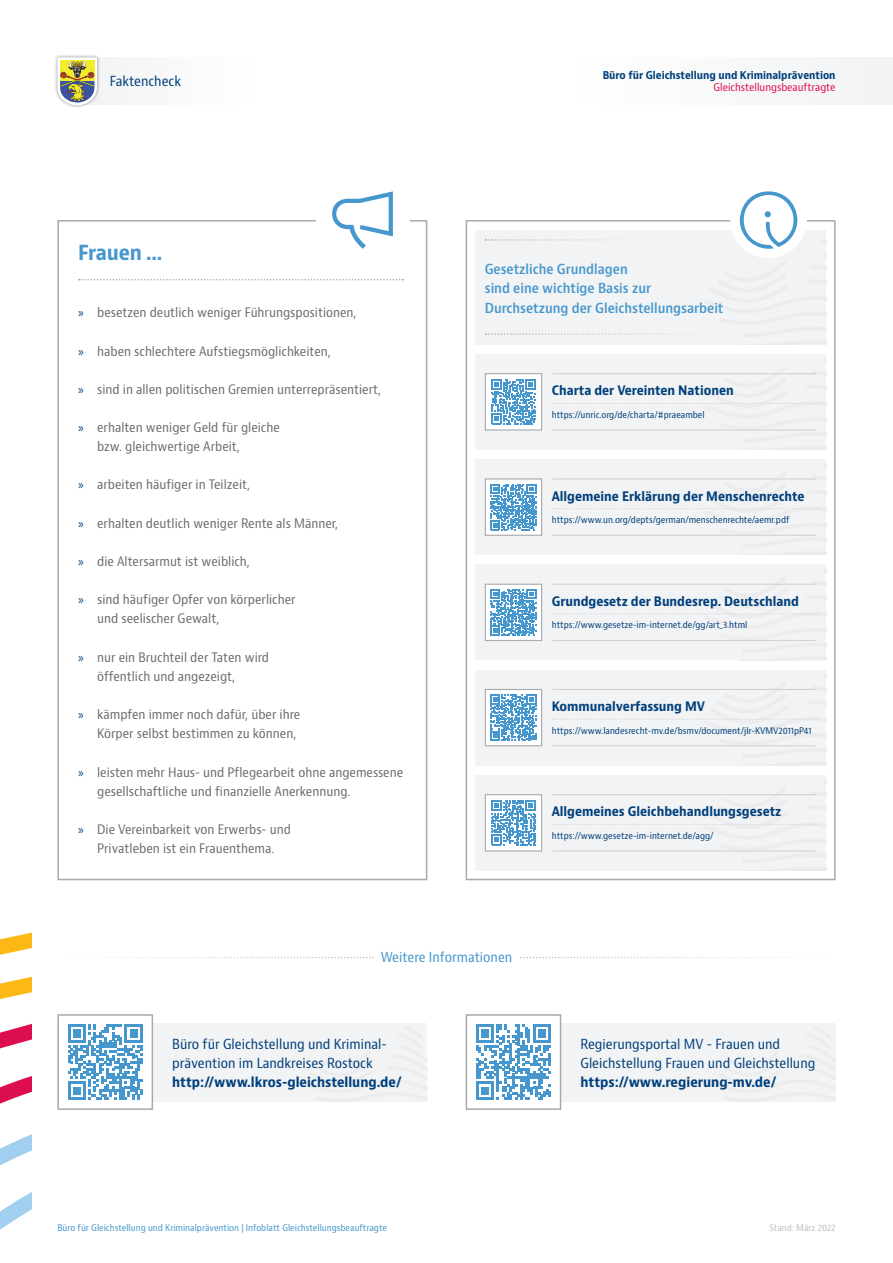
<style>
.page{position:relative;width:893px;height:1263px;background:#fff}
.page>*{position:absolute;margin:0;border:0;box-sizing:border-box;transform-origin:0 0}
.Headline_-_blau{font:700 condensed 20.25px "Bernino Sans";letter-spacing:-.01em;color:#4697cd}
.t1{font:condensed 13.5px "Bernino Sans";color:#01407c}
.Absatzheadline_-_bla{font:600 condensed 13.5px/19.2px "Bernino Sans";color:#4697cd}
.t2{font:700 condensed 13.5px "Bernino Sans";color:#01407c}
.Fließtext_-_grau{font:condensed 13.5px "Bernino Sans";color:#4697cd}
.t3{font:condensed 12.75px/19.2px "Bernino Sans";color:#6c6d70}
.t4{font:700 condensed 12.75px "Bernino Sans";color:#01407c}
.t5{font:700 condensed 10.5px "Bernino Sans";color:#01407c}
.t6{font:condensed 10.5px "Bernino Sans";color:#dc0e4e}
.t7{font:condensed 9px "Bernino Sans";color:#01407c}
.t8{font:condensed 9px "Bernino Sans";color:#4697cd}
.t9{font:condensed 9px "Bernino Sans";color:#bcbdc0}
.s1{font-family:"Myriad Pro";font-stretch:normal;font-size:13.5px;color:#01407c}
</style>
<div class="page">
<svg style="left:0;top:932px;width:32px;height:23px"></svg>
<div style="left:81px;top:57px;width:168px;height:48px;background:#f9f9f9"></div>
<div style="left:575px;top:57px;width:318px;height:48px;background:#f2f3f4"></div>
<svg style="left:105px;top:957px;width:684px;height:1px"></svg>
<div style="left:57px;top:1023px;width:370px;height:78px;background:#f2f3f4"></div>
<div style="left:466px;top:1023px;width:370px;height:78px;background:#f2f3f4"></div>
<div style="left:466px;top:1014px;width:95px;height:96px;background:#fff;border:2px solid #a8a9ad"></div>
<div style="left:374px;top:938px;width:145px;height:38px;background:#fff"></div>
<svg style="left:476px;top:1024px;width:75px;height:75px"></svg>
<svg style="left:0;top:976px;width:258px;height:254px"></svg>
<div style="left:466px;top:220px;width:370px;height:660px;border:2px solid #a8a9ad"></div>
<div style="left:475px;top:775px;width:351px;height:96px;background:#f2f3f4"></div>
<div style="left:475px;top:670px;width:351px;height:95px;background:#f2f3f4"></div>
<div style="left:475px;top:564px;width:351px;height:96px;background:#f2f3f4"></div>
<div style="left:475px;top:459px;width:351px;height:96px;background:#f2f3f4"></div>
<div style="left:475px;top:354px;width:351px;height:96px;background:#f2f3f4"></div>
<div style="left:485px;top:794px;width:57px;height:57px;background:#fff;border:1px solid #a8a9ad"></div>
<div style="left:485px;top:689px;width:57px;height:57px;background:#fff;border:1px solid #a8a9ad"></div>
<div style="left:485px;top:584px;width:57px;height:57px;background:#fff;border:1px solid #a8a9ad"></div>
<div style="left:485px;top:478px;width:57px;height:58px;background:#fff;border:1px solid #a8a9ad"></div>
<div style="left:485px;top:373px;width:57px;height:58px;background:#fff;border:1px solid #a8a9ad"></div>
<svg style="left:491px;top:800px;width:45px;height:45px"></svg>
<svg style="left:490px;top:694px;width:47px;height:47px"></svg>
<svg style="left:490px;top:589px;width:47px;height:46px"></svg>
<svg style="left:490px;top:484px;width:47px;height:46px"></svg>
<svg style="left:491px;top:379px;width:45px;height:45px"></svg>
<svg style="left:553px;top:794px;width:264px;height:58px"></svg>
<svg style="left:553px;top:689px;width:264px;height:58px"></svg>
<svg style="left:553px;top:583px;width:264px;height:58px"></svg>
<svg style="left:553px;top:478px;width:264px;height:58px"></svg>
<svg style="left:553px;top:373px;width:264px;height:31px"></svg>
<hr style="left:552px;top:794px;width:264px;height:1px;background:#d1d2d4">
<hr style="left:552px;top:689px;width:264px;height:1px;background:#d1d2d4">
<hr style="left:552px;top:584px;width:264px;height:1px;background:#d1d2d4">
<hr style="left:552px;top:478px;width:264px;height:1px;background:#d1d2d4">
<hr style="left:552px;top:373px;width:264px;height:1px;background:#d1d2d4">
<hr style="left:552px;top:850px;width:264px;height:1px;background:#d1d2d4">
<hr style="left:552px;top:745px;width:264px;height:1px;background:#d1d2d4">
<hr style="left:552px;top:640px;width:264px;height:1px;background:#d1d2d4">
<hr style="left:552px;top:535px;width:264px;height:1px;background:#d1d2d4">
<hr style="left:552px;top:429px;width:264px;height:2px;background:#d1d2d4">
<div style="left:475px;top:230px;width:351px;height:114px;background:#f2f3f4"></div>
<svg style="left:79px;top:279px;width:324px;height:1px"></svg>
<div style="left:57px;top:220px;width:370px;height:660px;border:2px solid #a8a9ad"></div>
<div style="left:315px;top:203px;width:94px;height:38px;background:#fff"></div>
<svg style="left:332px;top:191px;width:61px;height:58px"></svg>
<svg style="left:485px;top:191px;width:341px;height:144px"></svg>
<div style="left:54px;top:54px;width:47px;height:55px;background:#231f20;opacity:.5"></div>
<svg style="left:54px;top:54px;width:46px;height:55px"></svg>
<p class="t1" style="left:110px;top:73px;width:73px">Faktencheck</p>
<p class="t5" style="left:603px;top:68px;width:234px">Büro für Gleichstellung und Kriminalprävention</p>
<p class="t6" style="left:713px;top:81px;width:124px">Gleichstellungsbeauftragte</p>
<p class="Headline_-_blau" style="left:78px;top:240px;width:86px">Frauen ...</p>
<p class="t3" style="left:78px;top:303px;width:280px"><span class="s1">»</span> besetzen deutlich weniger Führungspositionen,</p>
<p class="t3" style="left:78px;top:342px;width:254px"><span class="s1">»</span> haben schlechtere Aufstiegsmöglichkeiten,</p>
<p class="t3" style="left:78px;top:380px;width:305px"><span class="s1">»</span> sind in allen politischen Gremien unterrepräsentiert,</p>
<p class="t3" style="left:97px;top:418px;width:184px;text-indent:-19px"><span class="s1">»</span> erhalten weniger Geld für gleiche bzw. gleichwertige Arbeit,</p>
<p class="t3" style="left:78px;top:475px;width:173px"><span class="s1">»</span> arbeiten häufiger in Teilzeit,</p>
<p class="t3" style="left:78px;top:514px;width:262px"><span class="s1">»</span> erhalten deutlich weniger Rente als Männer,</p>
<p class="t3" style="left:78px;top:552px;width:173px"><span class="s1">»</span> die Altersarmut ist weiblich,</p>
<p class="t3" style="left:97px;top:590px;width:200px;text-indent:-19px"><span class="s1">»</span> sind häufiger Opfer von körperlicher und seelischer Gewalt,</p>
<p class="t3" style="left:97px;top:648px;width:173px;text-indent:-19px"><span class="s1">»</span> nur ein Bruchteil der Taten wird öffentlich und angezeigt,</p>
<p class="t3" style="left:97px;top:705px;width:205px;text-indent:-19px"><span class="s1">»</span> kämpfen immer noch dafür, über ihre<br>Körper selbst bestimmen zu können,</p>
<p class="t3" style="left:97px;top:762px;width:308px;text-indent:-19px"><span class="s1">»</span> leisten mehr Haus- und Pflegearbeit ohne angemessene gesellschaftliche und finanzielle Anerkennung.</p>
<p class="t3" style="left:78px;top:820px;width:214px;text-align:center"><span class="s1">»</span> Die Vereinbarkeit von Erwerbs- und<br>Privatleben ist ein Frauenthema.</p>
<p class="Absatzheadline_-_bla" style="left:485px;top:260px;width:145px">Gesetzliche Grundlagen</p>
<p class="Absatzheadline_-_bla" style="left:485px;top:279px;width:240px">sind eine wichtige Basis zur<br>Durchsetzung der Gleichstellungsarbeit</p>
<p class="t4" style="left:552px;top:383px;width:184px">Charta der Vereinten Nationen</p>
<p class="t7" style="left:552px;top:409px;width:155px">https://unric.org/de/charta/#praeambel</p>
<p class="t4" style="left:552px;top:488px;width:254px">Allgemeine Erklärung der Menschenrechte</p>
<p class="t7" style="left:552px;top:514px;width:239px">https://www.un.org/depts/german/menschenrechte/aemr.pdf</p>
<p class="t4" style="left:552px;top:593px;width:249px">Grundgesetz der Bundesrep. Deutschland</p>
<p class="t7" style="left:552px;top:619px;width:197px">https://www.gesetze-im-internet.de/gg/art_3.html</p>
<p class="t4" style="left:552px;top:698px;width:155px">Kommunalverfassung MV</p>
<p class="t7" style="left:552px;top:725px;width:261px">https://www.landesrecht-mv.de/bsmv/document/jlr-KVMV2011pP41</p>
<p class="t4" style="left:552px;top:804px;width:231px">Allgemeines Gleichbehandlungsgesetz</p>
<p class="t7" style="left:552px;top:830px;width:164px">https://www.gesetze-im-internet.de/agg/</p>
<p class="Fließtext_-_grau" style="left:381px;top:948px;width:133px">Weitere Informationen</p>
<p class="t1" style="left:172px;top:1036px;width:216px">Büro für Gleichstellung und Kriminal-</p>
<p class="t1" style="left:172px;top:1055px;width:202px">prävention im Landkreises Rostock</p>
<p class="t2" style="left:172px;top:1074px;width:231px">http://www.lkros-gleichstellung.de/</p>
<p class="t1" style="left:580px;top:1036px;width:201px">Regierungsportal MV - Frauen und</p>
<p class="t1" style="left:580px;top:1055px;width:236px">Gleichstellung Frauen und Gleichstellung</p>
<p class="t2" style="left:580px;top:1074px;width:197px">https://www.regierung-mv.de/</p>
<p class="t8" style="left:57px;top:1222px;width:331px">Büro für Gleichstellung und Kriminalprävention | Infoblatt Gleichstellungsbeauftragte</p>
<p class="t9" style="left:769px;top:1222px;width:68px">Stand: März 2022</p>
</div>
